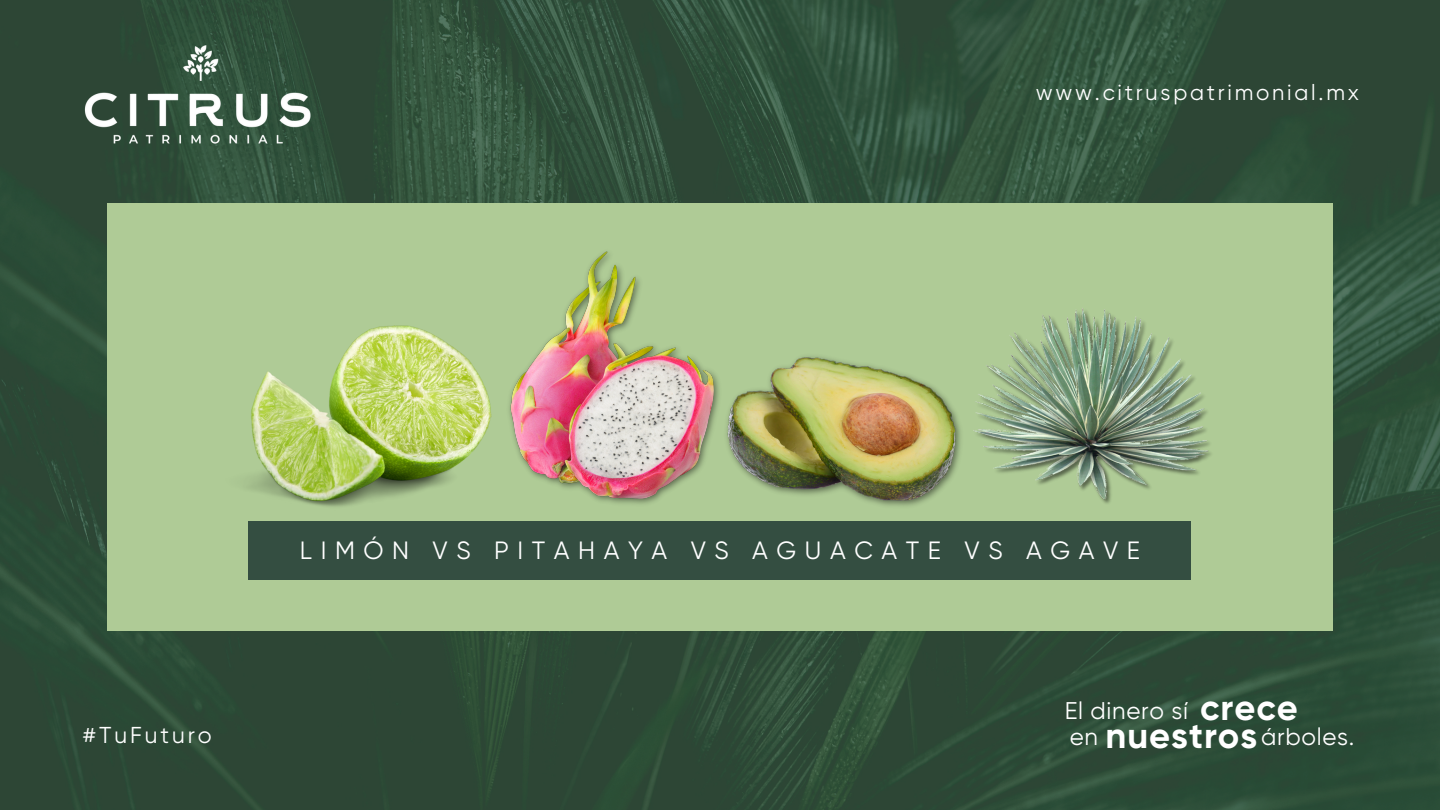
<style>
.page{position:relative;width:1440px;height:810px;background:#fff}
.page>*{position:absolute;margin:0;border:0;box-sizing:border-box;transform-origin:0 0}
.t1{font:700 36.2px "Gilroy";letter-spacing:.025em;color:#fff}
.t2{font:25px "Gilroy";letter-spacing:.345em;color:#fff}
.t3{font:24.2px "Gilroy";letter-spacing:.025em;color:#fff}
.t4{font:23px "Gilroy";letter-spacing:.125em;color:#fff}
.t5{font:22px "Gilroy";letter-spacing:.125em;color:#fff}
</style>
<div class="page">
<img style="left:0;top:0;width:1440px;height:810px">
<div style="left:107px;top:203px;width:1225px;height:428px;background:#afcb96"></div>
<div style="left:249px;top:521px;width:942px;height:59px;background:#344e41"></div>
<img style="left:247px;top:325px;width:244px;height:182px">
<img style="left:509px;top:251px;width:206px;height:253px">
<img style="left:715px;top:356px;width:246px;height:150px">
<img style="left:81px;top:43px;width:233px;height:104px">
<img style="left:973px;top:308px;width:238px;height:196px">
<h1 class="t5" style="left:1036px;top:80px;width:325px">www.citruspatrimonial.mx</h1>
<h3 class="t4" style="left:83px;top:721px;width:131px">#TuFuturo</h3>
<p class="t2" style="left:300px;top:536px;width:842px">LIMÓN VS PITAHAYA VS AGUACATE VS AGAVE</p>
<p class="t3" style="left:1065px;top:697px;width:125px">El dinero sí</p>
<h2 class="t1" style="left:1200px;top:686px;width:99px">crece</h2>
<h3 class="t3" style="left:1070px;top:723px;width:30px">en</h3>
<h1 class="t1" style="left:1106px;top:714px;width:153px">nuestros</h1>
<h3 class="t3" style="left:1261px;top:723px;width:95px">árboles.</h3>
</div>
